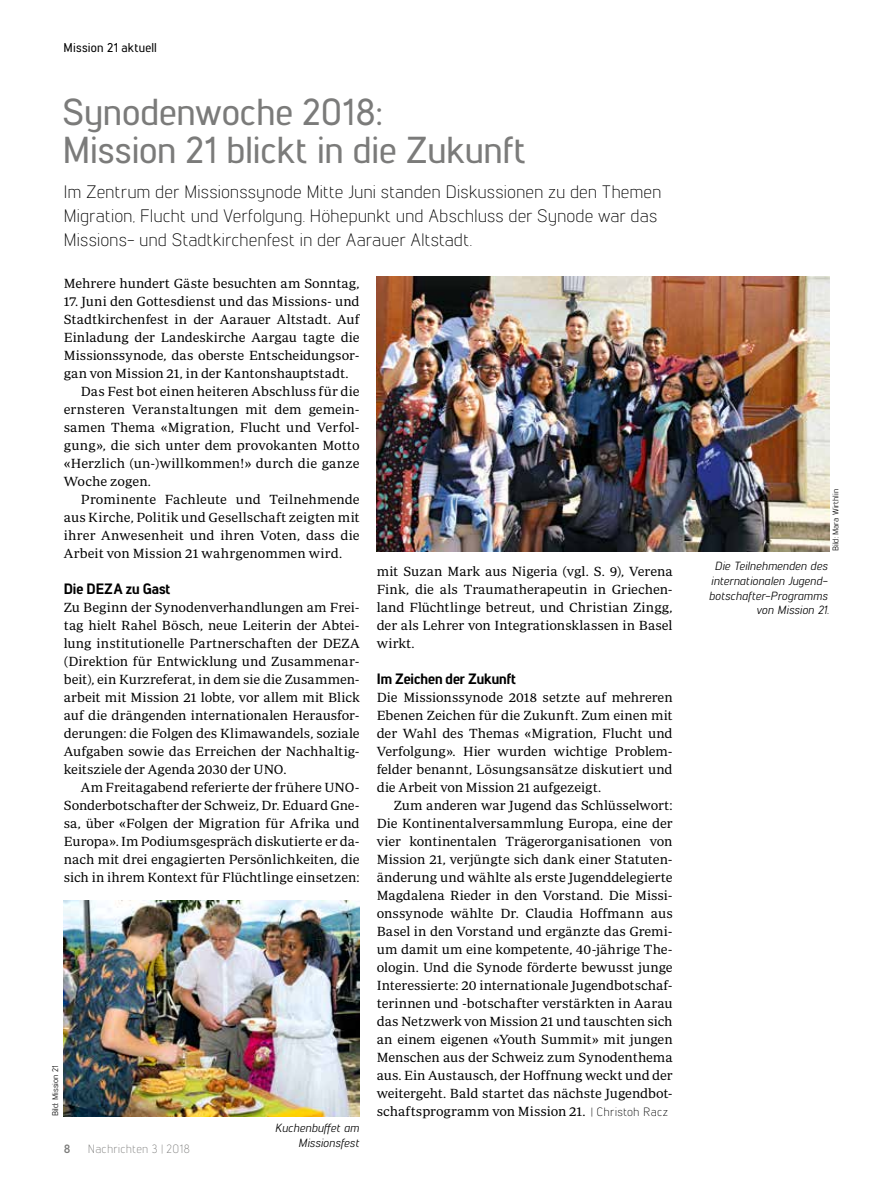
<style>
.page{position:relative;width:893px;height:1191px;background:#fff}
.page>*{position:absolute;margin:0;border:0;box-sizing:border-box;transform-origin:0 0}
.t1{font:500 37.5px/37.5px "Lintel";letter-spacing:-.01em;color:#7b7b7a}
.t2{font:300 18px/24px "Lintel";letter-spacing:-.005em;color:#000}
.t3{font:800 15px "Lintel";letter-spacing:-.005em;color:#000}
.t4{font:13.5px/18px "Periodico Text Lg";color:#000;text-align:justify}
.t5{font:500 12.75px "Lintel";letter-spacing:.015em;color:#000}
.t6{font:300 12px "Lintel";letter-spacing:.015em;color:#7b7b7a}
.t7{font:700 12px "Lintel";color:#7b7b7a}
.t8{font:italic 11.85px/14.9px "Lintel";color:#000;text-align:right}
.t9{font:8.25px "Lintel";color:#000}
.s1{font-family:"Lintel";font-weight:300;font-size:12px}
</style>
<div class="page">
<img style="left:377px;top:277px;width:452px;height:274px">
<img style="left:64px;top:900px;width:296px;height:216px">
<p class="t5" style="left:64px;top:39px;width:95px">Mission 21 aktuell</p>
<h1 class="t1" style="left:62px;top:91px;width:465px">Synodenwoche 2018:<br>Mission 21 blickt in die Zukunft</h1>
<h2 class="t2" style="left:63px;top:179px;width:600px">Im Zentrum der Missionssynode Mitte Juni standen Diskussionen zu den Themen<br>Migration, Flucht und Verfolgung. Höhepunkt und Abschluss der Synode war das<br>Missions- und Stadtkirchenfest in der Aarauer Altstadt.</h2>
<p class="t4" style="left:64px;top:274px;width:297px">Mehrere hundert Gäste besuchten am Sonntag,</p>
<p class="t4" style="left:64px;top:292px;width:297px">17. Juni den Gottesdienst und das Missions- und</p>
<p class="t4" style="left:64px;top:310px;width:297px">Stadtkirchenfest in der Aarauer Altstadt. Auf</p>
<p class="t4" style="left:64px;top:328px;width:297px">Einladung der Landeskirche Aargau tagte die</p>
<p class="t4" style="left:64px;top:346px;width:297px">Missionssynode, das oberste Entscheidungsor-</p>
<p class="t4" style="left:64px;top:364px;width:286px">gan von Mission 21, in der Kantonshauptstadt.</p>
<p class="t4" style="left:81px;top:382px;width:280px">Das Fest bot einen heiteren Abschluss für die</p>
<p class="t4" style="left:64px;top:400px;width:297px">ernsteren Veranstaltungen mit dem gemein-</p>
<p class="t4" style="left:64px;top:418px;width:297px">samen Thema «Migration, Flucht und Verfol-</p>
<p class="t4" style="left:64px;top:436px;width:297px">gung», die sich unter dem provokanten Motto</p>
<p class="t4" style="left:64px;top:454px;width:297px">«Herzlich (un-)willkommen!» durch die ganze</p>
<p class="t4" style="left:64px;top:472px;width:89px">Woche zogen.</p>
<p class="t4" style="left:81px;top:490px;width:280px">Prominente Fachleute und Teilnehmende</p>
<p class="t4" style="left:64px;top:508px;width:297px">aus Kirche, Politik und Gesellschaft zeigten mit</p>
<p class="t4" style="left:64px;top:526px;width:297px">ihrer Anwesenheit und ihren Voten, dass die</p>
<p class="t4" style="left:64px;top:544px;width:280px">Arbeit von Mission 21 wahrgenommen wird.</p>
<p class="t3" style="left:64px;top:578px;width:108px">Die DEZA zu Gast</p>
<p class="t4" style="left:64px;top:598px;width:297px">Zu Beginn der Synodenverhandlungen am Frei&shy;tag hielt Rahel Bösch, neue Leiterin der Abtei&shy;lung institutionelle Partnerschaften der DEZA (Direktion für Entwicklung und Zusammenar&shy;beit), ein Kurzreferat, in dem sie die Zusammen&shy;arbeit mit Mission 21 lobte, vor allem mit Blick auf die drängenden internationalen Herausfor&shy;derungen: die Folgen des Klimawandels, soziale Aufgaben sowie das Erreichen der Nachhaltig&shy;keitsziele der Agenda 2030 der UNO.</p>
<p class="t4" style="left:64px;top:778px;width:297px;text-indent:17px">Am Freitagabend referierte der frühere UNO-Sonderbotschafter der Schweiz, Dr. Eduard Gne&shy;sa, über «Folgen der Migration für Afrika und Europa». Im Podiumsgespräch diskutierte er da&shy;nach mit drei engagierten Persönlichkeiten, die sich in ihrem Kontext für Flüchtlinge einsetzen:</p>
<p class="t9" style="left:50px;top:1116px;width:52px;rotate:-90deg">Bild: Mission 21</p>
<p class="t7" style="left:64px;top:1140px;width:8px">8</p>
<p class="t6" style="left:88px;top:1141px;width:104px">Nachrichten 3 | 2018</p>
<p class="t8" style="left:275px;top:1119px;width:86px">Kuchenbuffet am<br>Missionsfest</p>
<p class="t4" style="left:377px;top:562px;width:297px">mit Suzan Mark aus Nigeria (vgl. S. 9), Verena Fink, die als Traumatherapeutin in Griechen&shy;land Flüchtlinge betreut, und Christian Zingg, der als Lehrer von Integrationsklassen in Basel wirkt.</p>
<p class="t3" style="left:377px;top:668px;width:141px">Im Zeichen der Zukunft</p>
<p class="t4" style="left:377px;top:688px;width:297px">Die Missionssynode 2018 setzte auf mehreren Ebenen Zeichen für die Zukunft. Zum einen mit der Wahl des Themas «Migration, Flucht und Verfolgung». Hier wurden wichtige Problem&shy;felder benannt, Lösungsansätze diskutiert und die Arbeit von Mission 21 aufgezeigt.</p>
<p class="t4" style="left:377px;top:796px;width:297px;text-indent:17px">Zum anderen war Jugend das Schlüsselwort:<br>Die Kontinentalversammlung Europa, eine der vier kontinentalen Trägerorganisationen von Mission 21, verjüngte sich dank einer Statuten&shy;änderung und wählte als erste Jugenddelegierte Magdalena Rieder in den Vorstand. Die Missi&shy;onssynode wählte Dr. Claudia Hoffmann aus Basel in den Vorstand und ergänzte das Gremi&shy;um damit um eine kompetente, 40-jährige The&shy;ologin. Und die Synode förderte bewusst junge Interessierte: 20 internationale Jugendbotschaf&shy;terinnen und -botschafter verstärkten in Aarau das Netzwerk von Mission 21 und tauschten sich an einem eigenen «Youth Summit» mit jungen Menschen aus der Schweiz zum Synodenthema aus. Ein Austausch, der Hoffnung weckt und der weitergeht. Bald startet das nächste Jugendbot&shy;schaftsprogramm von Mission 21. <span class="s1">| Christoh Racz</span></p>
<p class="t9" style="left:830px;top:551px;width:64px;rotate:-90deg">Bild: Mara Wirthlin</p>
<p class="t8" style="left:709px;top:557px;width:122px">Die Teilnehmenden des internationalen Jugend&shy;botschafter-Programms von Mission 21.</p>
</div>
